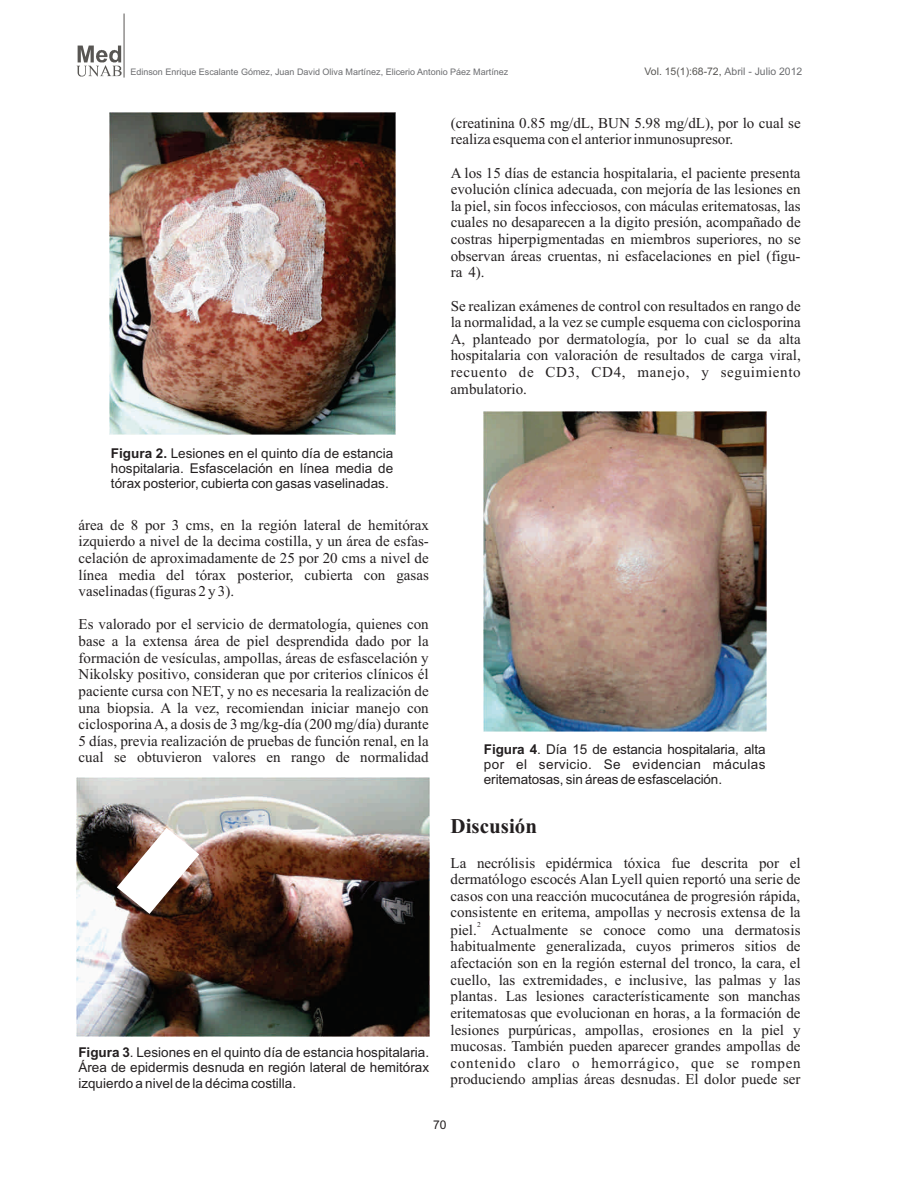
<style>
.page{position:relative;width:915px;height:1188px;background:#fff}
.page>*{position:absolute;margin:0;border:0;box-sizing:border-box;transform-origin:0 0}
.t1{font:700 21px "Times New Roman";color:#231f20}
.t2{font:15px/16.6px "Times New Roman";color:#231f20;text-align:justify}
.t3{font:13.5px/15.1px "Arial";color:#231f20;text-align:justify}
.t4{font:12px "Arial";color:#231f20}
.t5{font:10.5px "Arial";color:#585653}
.t6{font:9px "Arial";color:#6c6d70}
.t7{font:7.5px "Times New Roman";color:#231f20}
.s1{color:#6c6d70}
.s2{font-weight:700}
</style>
<div class="page">
<img style="left:77px;top:777px;width:352px;height:260px">
<img style="left:109px;top:113px;width:286px;height:322px">
<img style="left:483px;top:411px;width:283px;height:321px">
<svg style="left:76px;top:46px;width:45px;height:30px"></svg>
<hr style="left:124px;top:14px;width:1px;height:64px;background:#585653">
<img style="left:117px;top:828px;width:82px;height:86px">
<p class="t6" style="left:130px;top:68px;width:379px">Edinson Enrique Escalante Gómez, Juan David Oliva Martínez, Elicerio Antonio Páez Martínez</p>
<p class="t5" style="left:644px;top:67px;width:159px">Vol. 15(1):68-72, <span class="s1">Abril - Julio 2012</span></p>
<p class="t2" style="left:450px;top:116px;width:351px">(creatinina 0.85 mg/dL, BUN 5.98 mg/dL), por lo cual se realiza esquema con el anterior inmunosupresor.</p>
<p class="t2" style="left:450px;top:166px;width:351px">A los 15 días de estancia hospitalaria, el paciente presenta evolución clínica adecuada, con mejoría de las lesiones en la piel, sin focos infecciosos, con máculas eritematosas, las cuales no desaparecen a la digito presión, acompañado de costras hiperpigmentadas en miembros superiores, no se observan áreas cruentas, ni esfacelaciones en piel (figu&shy;ra 4).</p>
<p class="t2" style="left:450px;top:299px;width:351px">Se realizan exámenes de control con resultados en rango de la normalidad, a la vez se cumple esquema con ciclosporina A, planteado por dermatología, por lo cual se da alta hospitalaria con valoración de resultados de carga viral, recuento de CD3, CD4, manejo, y seguimiento ambulatorio.</p>
<p class="t3" style="left:111px;top:447px;width:284px"><span class="s2">Figura 2.</span> Lesiones en el quinto día de estancia hospitalaria. Esfascelación en línea media de tórax posterior, cubierta con gasas vaselinadas.</p>
<p class="t2" style="left:79px;top:518px;width:352px">área de 8 por 3 cms, en la región lateral de hemitórax izquierdo a nivel de la decima costilla, y un área de esfas&shy;celación de aproximadamente de 25 por 20 cms a nivel de línea media del tórax posterior, cubierta con gasas vaselinadas (figuras 2 y 3).</p>
<p class="t2" style="left:79px;top:618px;width:351px">Es valorado por el servicio de dermatología, quienes con base a la extensa área de piel desprendida dado por la formación de vesículas, ampollas, áreas de esfascelación y Nikolsky positivo, consideran que por criterios clínicos él paciente cursa con NET, y no es necesaria la realización de una biopsia. A la vez, recomiendan iniciar manejo con ciclosporina A, a dosis de 3 mg/kg-día (200 mg/día) durante 5 días, previa realización de pruebas de función renal, en la cual se obtuvieron valores en rango de normalidad</p>
<p class="t3" style="left:78px;top:1046px;width:352px"><span class="s2">Figura 3</span>. Lesiones en el quinto día de estancia hospitalaria.<br>Área de epidermis desnuda en región lateral de hemitórax izquierdo a nivel de la décima costilla.</p>
<p class="t3" style="left:483px;top:743px;width:283px"><span class="s2">Figura 4</span>. Día 15 de estancia hospitalaria, alta por el servicio. Se evidencian máculas eritematosas, sin áreas de esfascelación.</p>
<h1 class="t1" style="left:450px;top:819px;width:88px">Discusión</h1>
<p class="t2" style="left:450px;top:856px;width:351px">La necrólisis epidérmica tóxica fue descrita por el dermatólogo escocés Alan Lyell quien reportó una serie de casos con una reacción mucocutánea de progresión rápida, consistente en eritema, ampollas y necrosis extensa de la</p>
<p class="t7" style="left:477px;top:922px;width:5px">2</p>
<p class="t2" style="left:450px;top:923px;width:351px">piel. Actualmente se conoce como una dermatosis habitualmente generalizada, cuyos primeros sitios de afectación son en la región esternal del tronco, la cara, el cuello, las extremidades, e inclusive, las palmas y las plantas. Las lesiones característicamente son manchas eritematosas que evolucionan en horas, a la formación de lesiones purpúricas, ampollas, erosiones en la piel y mucosas. También pueden aparecer grandes ampollas de contenido claro o hemorrágico, que se rompen produciendo amplias áreas desnudas. El dolor puede ser</p>
<p class="t4" style="left:433px;top:1120px;width:15px">70</p>
</div>
